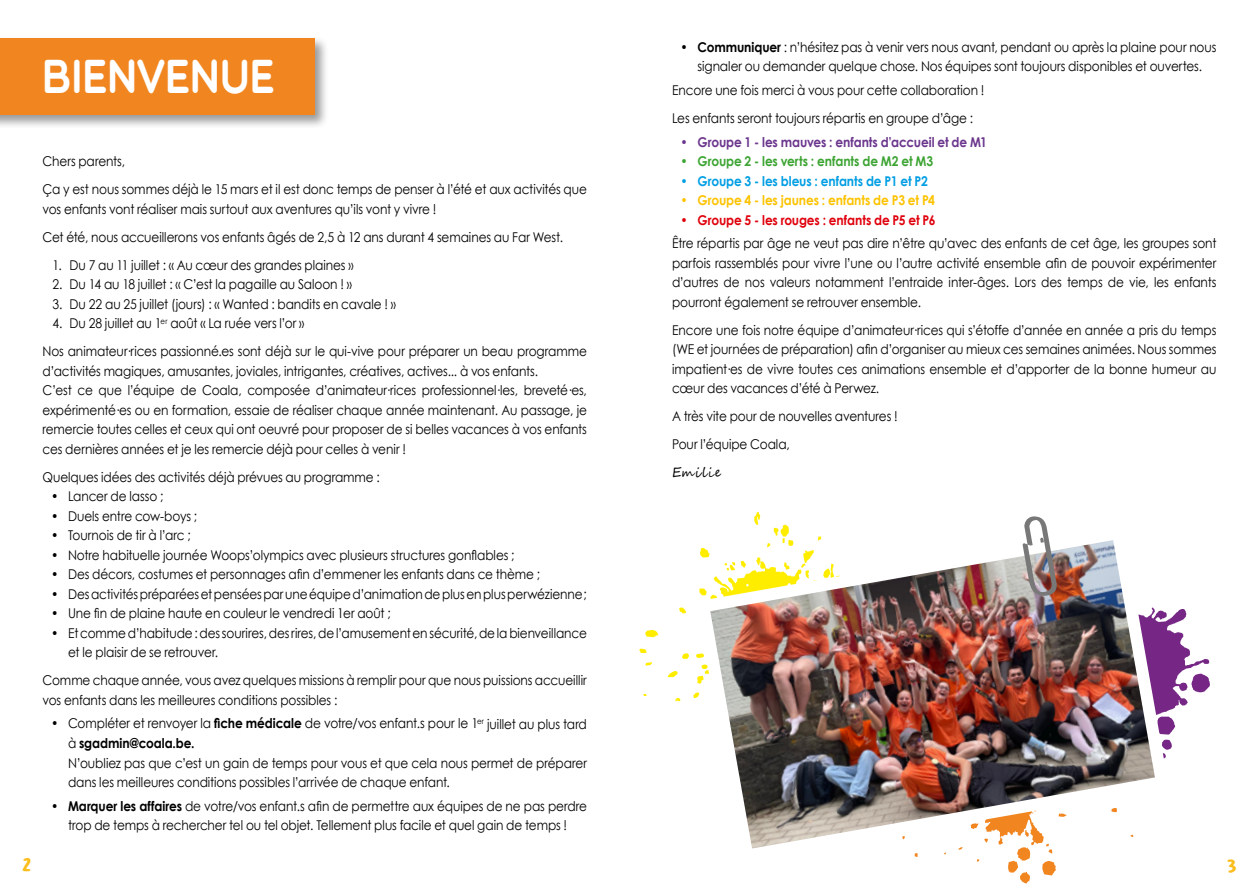
<style>
.page{position:relative;width:1259px;height:893px;background:#fff}
.page>*{position:absolute;margin:0;border:0;box-sizing:border-box;transform-origin:0 0}
.t1{font:48px "Multicolore";letter-spacing:-.01em;color:#fff;scale:.85 1}
.t2{font:21px "Bakso Sapi";color:#fcbe1c}
.t3{font:13.5px/19.5px "Century Gothic";letter-spacing:-.01em;color:#000;scale:.9 1}
.t4{font:700 13.5px "Century Gothic";letter-spacing:-.01em;color:#6b368d;scale:.9 1}
.t5{font:700 13.5px "Century Gothic";letter-spacing:-.01em;color:#fdc300;scale:.9 1}
.t6{font:700 13.5px "Century Gothic";letter-spacing:-.01em;color:#e0000c;scale:.9 1}
.t7{font:700 13.5px "Century Gothic";letter-spacing:-.01em;color:#3ca432;scale:.9 1}
.t8{font:700 13.5px "Century Gothic";letter-spacing:-.01em;color:#009ee3;scale:.9 1}
.t9{font:13.5px "Segoe Script";letter-spacing:.1em;color:#000;scale:.9 1}
.s1{font-weight:700}
</style>
<div class="page">
<div style="left:0;top:36px;width:329px;height:93px;background:#000;opacity:.4"></div>
<div style="left:0;top:38px;width:314px;height:77px;background:#f1851f"></div>
<svg style="left:645px;top:662px;width:7px;height:4px"></svg>
<svg style="left:639px;top:649px;width:7px;height:4px"></svg>
<svg style="left:645px;top:630px;width:13px;height:7px"></svg>
<svg style="left:667px;top:512px;width:94px;height:190px"></svg>
<img style="left:689px;top:519px;width:213px;height:330px">
<img style="left:902px;top:516px;width:308px;height:367px">
<h1 class="t1" style="left:42px;top:48px;width:275px">BIENVENUE</h1>
<p class="t3" style="left:43px;top:147px;width:606px;line-height:28px">Chers parents,<br>Ça y est nous sommes déjà le 15 mars et il est donc temps de penser à l’été et aux activités que</p>
<p class="t3" style="left:43px;top:195px;width:580px;line-height:28px">vos enfants vont réaliser mais surtout aux aventures qu’ils vont y vivre !<br>Cet été, nous accueillerons vos enfants âgés de 2,5 à 12 ans durant 4 semaines au Far West.</p>
<p class="t3" style="left:53px;top:255px;width:336px">1. Du 7 au 11 juillet : « Au cœur des grandes plaines »</p>
<p class="t3" style="left:53px;top:274px;width:334px">2. Du 14 au 18 juillet : « C’est la pagaille au Saloon ! »</p>
<p class="t3" style="left:53px;top:294px;width:383px">3. Du 22 au 25 juillet (jours) : « Wanted : bandits en cavale ! »</p>
<p class="t3" style="left:43px;top:309px;width:606px;line-height:28px;text-indent:10px">4. Du 28 juillet au 1<sup>er</sup> août « La ruée vers l’or »<br>Nos animateur·rices passionné.es sont déjà sur le qui-vive pour préparer un beau programme</p>
<p class="t3" style="left:43px;top:361px;width:606px">d’activités magiques, amusantes, joviales, intrigantes, créatives, actives... à vos enfants.<br>C’est ce que l’équipe de Coala, composée d’animateur·rices professionnel·les, breveté·es, expérimenté·es ou en formation, essaie de réaliser chaque année maintenant. Au passage, je remercie toutes celles et ceux qui ont oeuvré pour proposer de si belles vacances à vos enfants ces dernières années et je les remercie déjà pour celles à venir !</p>
<p class="t3" style="left:43px;top:467px;width:376px">Quelques idées des activités déjà prévues au programme :</p>
<p class="t3" style="left:51px;top:486px;width:126px">• Lancer de lasso ;</p>
<p class="t3" style="left:51px;top:506px;width:164px">• Duels entre cow-boys ;</p>
<p class="t3" style="left:51px;top:525px;width:157px">• Tournois de tir à l’arc ;</p>
<p class="t3" style="left:51px;top:545px;width:516px">• Notre habituelle journée Woops’olympics avec plusieurs structures gonflables ;</p>
<p class="t3" style="left:51px;top:564px;width:545px">• Des décors, costumes et personnages afin d’emmener les enfants dans ce thème ;</p>
<p class="t3" style="left:51px;top:584px;width:597px">• Des activités préparées et pensées par une équipe d’animation de plus en plus perwézienne;</p>
<p class="t3" style="left:51px;top:603px;width:379px">• Une fin de plaine haute en couleur le vendredi 1er août ;</p>
<p class="t3" style="left:68px;top:623px;width:578px;text-indent:-17px">• Et comme d’habitude : des sourires, des rires, de l’amusement en sécurité, de la bienveillance et le plaisir de se retrouver.</p>
<p class="t3" style="left:43px;top:670px;width:606px">Comme chaque année, vous avez quelques missions à remplir pour que nous puissions accueillir vos enfants dans les meilleures conditions possibles :</p>
<p class="t3" style="left:68px;top:714px;width:578px;text-indent:-17px">• Compléter et renvoyer la <span class="s1">fiche médicale</span> de votre/vos enfant.s pour le 1<sup>er</sup> juillet au plus tard à <span class="s1">sgadmin@coala.be.<br></span>N’oubliez pas que c’est un gain de temps pour vous et que cela nous permet de préparer dans les meilleures conditions possibles l’arrivée de chaque enfant.</p>
<p class="t3" style="left:51px;top:796px;width:597px;text-align:center"><span class="s1">• Marquer les affaires</span> de votre/vos enfant.s afin de permettre aux équipes de ne pas perdre trop de temps à rechercher tel ou tel objet. Tellement plus facile et quel gain de temps !</p>
<p class="t3" style="left:680px;top:37px;width:597px;text-align:center"><span class="s1">• Communiquer</span> : n’hésitez pas à venir vers nous avant, pendant ou après la plaine pour nous signaler ou demander quelque chose. Nos équipes sont toujours disponibles et ouvertes.</p>
<p class="t3" style="left:672px;top:76px;width:348px;line-height:28px">Encore une fois merci à vous pour cette collaboration !<br>Les enfants seront toujours répartis en groupe d’âge :</p>
<p class="t4" style="left:680px;top:131px;width:342px">• Groupe 1 - les mauves : enfants d’accueil et de M1</p>
<p class="t7" style="left:680px;top:151px;width:282px">• Groupe 2 - les verts : enfants de M2 et M3</p>
<p class="t8" style="left:680px;top:170px;width:276px">• Groupe 3 - les bleus : enfants de P1 et P2</p>
<p class="t5" style="left:680px;top:190px;width:284px">• Groupe 4 - les jaunes : enfants de P3 et P4</p>
<p class="t6" style="left:680px;top:209px;width:285px">• Groupe 5 - les rouges : enfants de P5 et P6</p>
<p class="t3" style="left:672px;top:233px;width:606px;text-align:justify">Être répartis par âge ne veut pas dire n’être qu’avec des enfants de cet âge, les groupes sont parfois rassemblés pour vivre l’une ou l’autre activité ensemble afin de pouvoir expérimenter d’autres de nos valeurs notamment l’entraide inter-âges. Lors des temps de vie, les enfants pourront également se retrouver ensemble.</p>
<p class="t3" style="left:672px;top:320px;width:606px;text-align:justify">Encore une fois notre équipe d’animateur·rices qui s’étoffe d’année en année a pris du temps (WE et journées de préparation) afin d’organiser au mieux ces semaines animées. Nous sommes impatient·es de vivre toutes ces animations ensemble et d’apporter de la bonne humeur au cœur des vacances d’été à Perwez.</p>
<p class="t3" style="left:672px;top:402px;width:252px;line-height:28px">A très vite pour de nouvelles aventures !<br>Pour l’équipe Coala,</p>
<p class="t9" style="left:672px;top:462px;width:56px">Emilie</p>
<h2 class="t2" style="left:21px;top:852px;width:12px">2</h2>
<h2 class="t2" style="left:1226px;top:853px;width:13px">3</h2>
</div>
